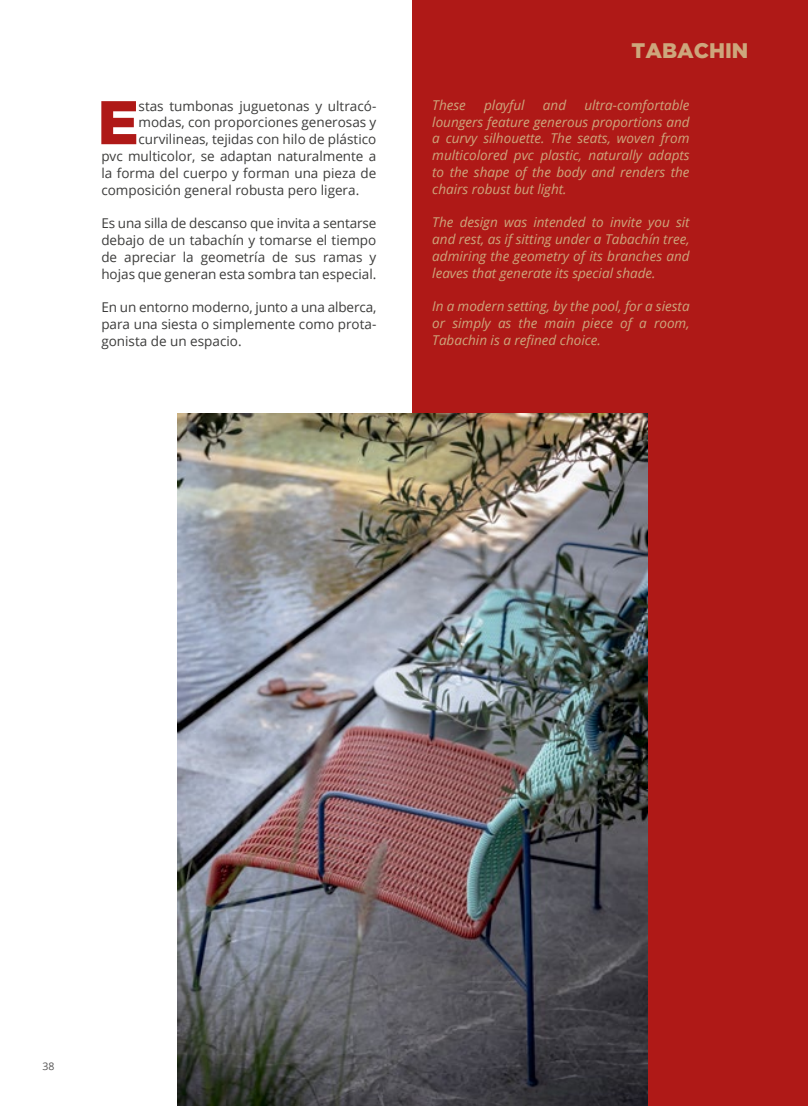
<style>
.page{position:relative;width:808px;height:1106px;background:#fff}
.page>*{position:absolute;margin:0;border:0;box-sizing:border-box;transform-origin:0 0}
.t1{font:900 61.5px "Gotham HTF";color:#af1917}
.t2{font:900 21px "Gotham HTF";color:#cda67c}
.t3{font:13.5px/16.8px "Open Sans";color:#3c3c3b;text-align:justify}
.t4{font:italic 13.5px/16.8px "Open Sans";color:#cda67c;text-align:justify}
.t5{font:10.5px "Open Sans";color:#555454}
</style>
<div class="page">
<div style="left:412px;top:0;width:396px;height:1106px;background:#af1917"></div>
<img style="left:177px;top:414px;width:471px;height:692px">
<h1 class="t1" style="left:98px;top:87px;width:43px">E</h1>
<p class="t3" style="left:139px;top:97px;width:239px">stas tumbonas juguetonas y ultracó-</p>
<p class="t3" style="left:139px;top:114px;width:239px">modas, con proporciones generosas y</p>
<p class="t3" style="left:139px;top:131px;width:239px">curvilineas, tejidas con hilo de plástico</p>
<p class="t3" style="left:101px;top:147px;width:276px">pvc multicolor, se adaptan naturalmente a</p>
<p class="t3" style="left:101px;top:164px;width:276px">la forma del cuerpo y forman una pieza de</p>
<p class="t3" style="left:101px;top:181px;width:259px">composición general robusta pero ligera.</p>
<p class="t3" style="left:101px;top:214px;width:276px">Es una silla de descanso que invita a sentarse debajo de un tabachín y tomarse el tiempo de apreciar la geometría de sus ramas y hojas que generan esta sombra tan especial.</p>
<p class="t3" style="left:101px;top:298px;width:277px">En un entorno moderno, junto a una alberca, para una siesta o simplemente como prota&shy;gonista de un espacio.</p>
<h2 class="t2" style="left:631px;top:38px;width:118px">TABACHIN</h2>
<p class="t4" style="left:432px;top:96px;width:259px;text-indent:152px">ultra-comfortable loungers feature generous proportions and a curvy silhouette. The seats, woven from multicolored pvc plastic, naturally adapts to the shape of the body and renders the chairs robust but light.</p>
<p class="t4" style="left:432px;top:214px;width:259px">The design was intended to invite you sit and rest, as if sitting under a Tabachín tree, admiring the geometry of its branches and leaves that generate its special shade.</p>
<p class="t4" style="left:432px;top:298px;width:259px">In a modern setting, by the pool, for a siesta or simply as the main piece of a room, Tabachin is a refined choice.</p>
<p class="t4" style="left:432px;top:96px;width:35px">These</p>
<p class="t4" style="left:484px;top:96px;width:42px">playful</p>
<p class="t4" style="left:543px;top:96px;width:25px">and</p>
<p class="t5" style="left:43px;top:1059px;width:14px">38</p>
</div>
